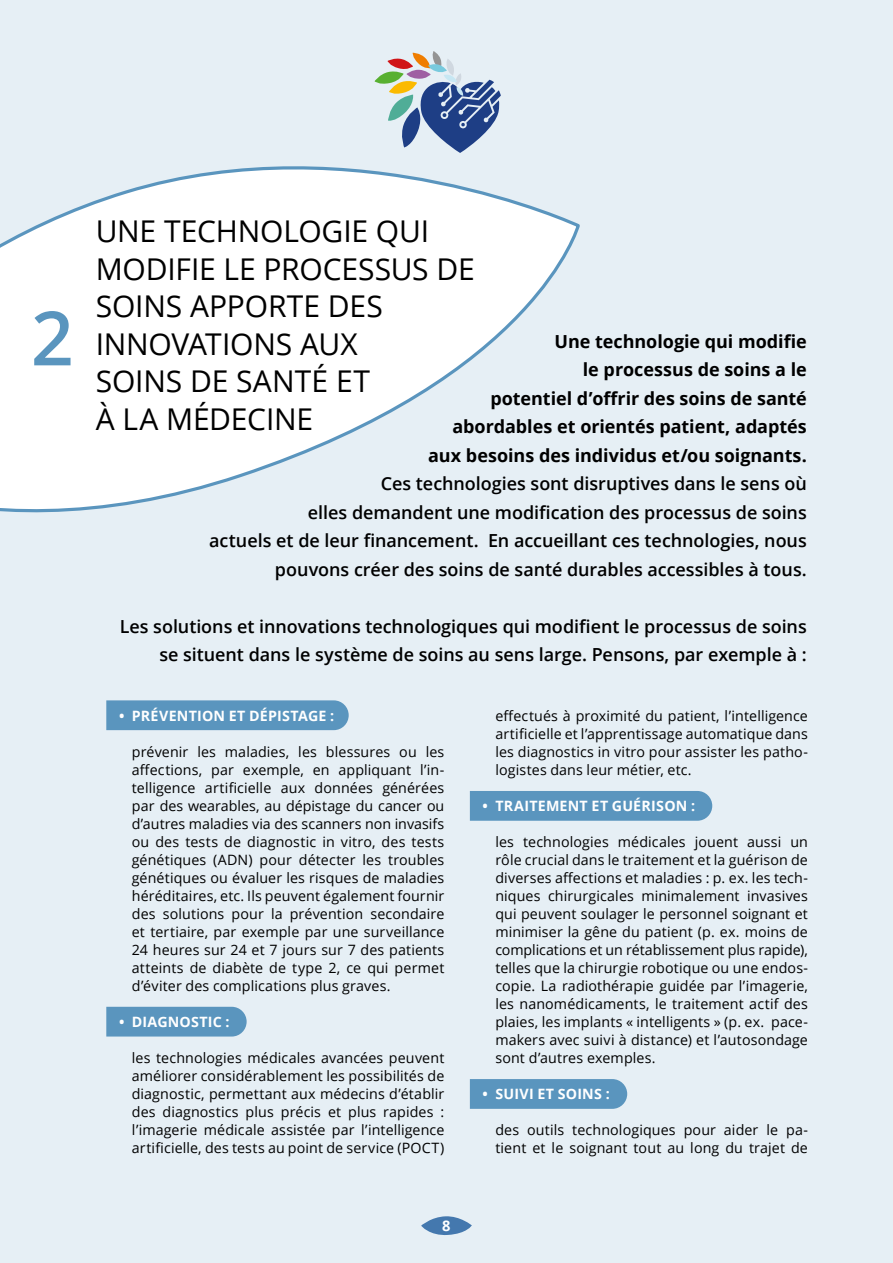
<style>
.page{position:relative;width:893px;height:1263px;background:#e6eff5}
.page>*{position:absolute;margin:0;border:0;box-sizing:border-box;transform-origin:0 0}
.t1{font:600 75px "Open Sans";color:#5a95be}
.t2{font:30px/37.5px "Open Sans";letter-spacing:-.005em;color:#000}
.t3{font:600 18px/28.5px "Open Sans";color:#000;text-align:right}
.t4{font:700 18px/28.5px "Open Sans";letter-spacing:-.005em;color:#000;text-align:right}
.t5{font:700 14.7px "Open Sans";color:#fff}
.t6{font:14.25px/18px "Open Sans";letter-spacing:.01em;color:#000;text-align:justify}
.t7{font:700 14.25px "Open Sans";letter-spacing:.015em;color:#fff}
</style>
<div class="page">
<svg style="left:0;top:166px;width:580px;height:347px"></svg>
<svg style="left:421px;top:1216px;width:51px;height:19px"></svg>
<svg style="left:375px;top:51px;width:126px;height:102px"></svg>
<div style="left:106px;top:700px;width:243px;height:30px;background:#5a95be"></div>
<div style="left:106px;top:1007px;width:141px;height:29px;background:#5a95be"></div>
<div style="left:470px;top:791px;width:242px;height:30px;background:#5a95be"></div>
<svg style="left:470px;top:1079px;width:157px;height:30px;background:#5d97bf"></svg>
<h1 class="t1" style="left:31px;top:287px;width:44px">2</h1>
<h2 class="t2" style="left:96px;top:212px;width:381px">UNE TECHNOLOGIE QUI<br>MODIFIE LE PROCESSUS DE<br>SOINS APPORTE DES<br>INNOVATIONS AUX<br>SOINS DE SANTÉ ET<br>À LA MÉDECINE</h2>
<p class="t4" style="left:428px;top:326px;width:380px">Une technologie qui modifie<br>le processus de soins a le<br>potentiel d’offrir des soins de santé abordables et orientés patient, adaptés aux besoins des individus et/ou soignants.</p>
<p class="t3" style="left:209px;top:469px;width:599px">Ces technologies sont disruptives dans le sens où<br>elles demandent une modification des processus de soins<br>actuels et de leur financement. En accueillant ces technologies, nous pouvons créer des soins de santé durables accessibles à tous.</p>
<p class="t3" style="left:120px;top:611px;width:689px">Les solutions et innovations technologiques qui modifient le processus de soins se situent dans le système de soins au sens large. Pensons, par exemple à :</p>
<p class="t7" style="left:119px;top:706px;width:217px">• PRÉVENTION ET DÉPISTAGE :</p>
<p class="t6" style="left:132px;top:742px;width:314px">prévenir les maladies, les blessures ou les affections, par exemple, en appliquant l’in&shy;telligence artificielle aux données générées par des wearables, au dépistage du cancer ou d’autres maladies via des scanners non invasifs ou des tests de diagnostic in vitro, des tests génétiques (ADN) pour détecter les troubles génétiques ou évaluer les risques de maladies héréditaires, etc. Ils peuvent également fournir des solutions pour la prévention secondaire et tertiaire, par exemple par une surveillance 24 heures sur 24 et 7 jours sur 7 des patients atteints de diabète de type 2, ce qui permet d’éviter des complications plus graves.</p>
<p class="t7" style="left:119px;top:1012px;width:112px">• DIAGNOSTIC :</p>
<p class="t6" style="left:132px;top:1048px;width:314px">les technologies médicales avancées peuvent améliorer considérablement les possibilités de diagnostic, permettant aux médecins d’établir des diagnostics plus précis et plus rapides : l’imagerie médicale assistée par l’intelligence artificielle, des tests au point de service (POCT)</p>
<p class="t6" style="left:495px;top:706px;width:314px">effectués à proximité du patient, l’intelligence artificielle et l’apprentissage automatique dans les diagnostics in vitro pour assister les patho&shy;logistes dans leur métier, etc.</p>
<p class="t7" style="left:483px;top:796px;width:214px">• TRAITEMENT ET GUÉRISON :</p>
<p class="t6" style="left:495px;top:832px;width:314px">les technologies médicales jouent aussi un rôle crucial dans le traitement et la guérison de diverses affections et maladies : p. ex. les tech&shy;niques chirurgicales minimalement invasives qui peuvent soulager le personnel soignant et minimiser la gêne du patient (p. ex. moins de complications et un rétablissement plus rapide), telles que la chirurgie robotique ou une endos&shy;copie. La radiothérapie guidée par l’imagerie, les nanomédicaments, le traitement actif des plaies, les implants « intelligents » (p. ex. pace&shy;makers avec suivi à distance) et l’autosondage sont d’autres exemples.</p>
<p class="t7" style="left:483px;top:1084px;width:129px">• SUIVI ET SOINS :</p>
<p class="t6" style="left:495px;top:1120px;width:314px">des outils technologiques pour aider le pa&shy;tient et le soignant tout au long du trajet de</p>
<p class="t5" style="left:442px;top:1215px;width:10px">8</p>
</div>
